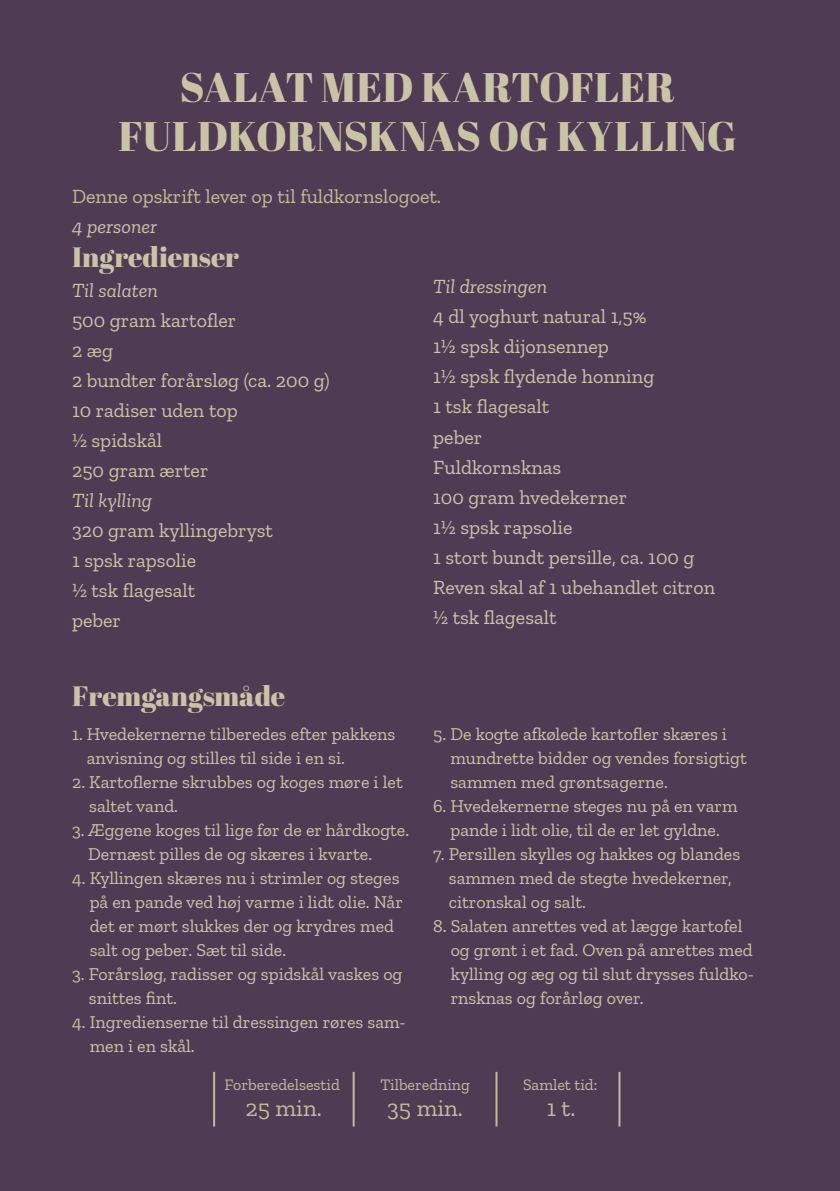
<style>
.page{position:relative;width:840px;height:1191px;background:#fff}
.page>*{position:absolute;margin:0;border:0;box-sizing:border-box;transform-origin:0 0}
.t1{font:41.4px/49.6px "Abril Fatface";letter-spacing:.005em;color:#cac4a6;text-align:center}
.t2{font:28px "Abril Fatface";color:#cac4a6}
.t3{font:24px "Zilla Slab";color:#c3bc99}
.t4{font:20px/30px "Zilla Slab";color:#cac4a6}
.t5{font:italic 20px "Zilla Slab";color:#cac4a6}
.t6{font:20px "Zilla Slab";color:#c3bc99}
.t7{font:18px/24px "Zilla Slab";color:#cac4a6}
.t8{font:16px "Zilla Slab";color:#c3bc99}
</style>
<div class="page">
<div style="left:0;top:0;width:839px;height:1191px;background:#503b55"></div>
<hr style="left:352px;top:1071px;width:2px;height:55px;background:#c3bc99">
<hr style="left:213px;top:1071px;width:2px;height:55px;background:#c3bc99">
<hr style="left:495px;top:1071px;width:2px;height:55px;background:#c3bc99">
<hr style="left:618px;top:1071px;width:2px;height:55px;background:#c3bc99">
<h1 class="t1" style="left:118px;top:66px;width:619px">SALAT MED KARTOFLER<br>FULDKORNSKNAS OG KYLLING</h1>
<p class="t6" style="left:72px;top:185px;width:370px">Denne opskrift lever op til fuldkornslogoet.</p>
<p class="t5" style="left:72px;top:219px;width:87px">4 personer</p>
<h2 class="t2" style="left:72px;top:245px;width:168px">Ingredienser</h2>
<p class="t5" style="left:72px;top:283px;width:87px">Til salaten</p>
<p class="t4" style="left:72px;top:305px;width:259px">500 gram kartofler<br>2 æg<br>2 bundter forårsløg (ca. 200 g)<br>10 radiser uden top<br>½ spidskål<br>250 gram ærter</p>
<p class="t5" style="left:72px;top:493px;width:82px">Til kylling</p>
<p class="t4" style="left:72px;top:515px;width:202px">320 gram kyllingebryst<br>1 spsk rapsolie<br>½ tsk flagesalt<br>peber</p>
<h2 class="t2" style="left:72px;top:684px;width:214px">Fremgangsmåde</h2>
<p class="t7" style="left:87px;top:722px;width:310px;text-indent:-15px">1. Hvedekernerne tilberedes efter pakkens anvisning og stilles til side i en si.</p>
<p class="t7" style="left:89px;top:770px;width:315px;text-indent:-17px">2. Kartoflerne skrubbes og koges møre i let saltet vand.</p>
<p class="t7" style="left:88px;top:818px;width:322px;text-indent:-16px">3. Æggene koges til lige før de er hårdkogte.<br>Dernæst pilles de og skæres i kvarte.</p>
<p class="t7" style="left:90px;top:866px;width:314px;text-indent:-18px">4. Kyllingen skæres nu i strimler og steges på en pande ved høj varme i lidt olie. Når det er mørt slukkes der og krydres med salt og peber. Sæt til side.</p>
<p class="t7" style="left:89px;top:962px;width:315px;text-indent:-17px">3. Forårsløg, radisser og spidskål vaskes og snittes fint.</p>
<p class="t7" style="left:90px;top:1010px;width:317px;text-indent:-18px">4. Ingredienserne til dressingen røres sam&shy;men i en skål.</p>
<p class="t5" style="left:433px;top:279px;width:115px">Til dressingen</p>
<p class="t4" style="left:433px;top:302px;width:283px">4 dl yoghurt natural 1,5%<br>1½ spsk dijonsennep<br>1½ spsk flydende honning<br>1 tsk flagesalt<br>peber<br>Fuldkornsknas<br>100 gram hvedekerner<br>1½ spsk rapsolie<br>1 stort bundt persille, ca. 100 g<br>Reven skal af 1 ubehandlet citron ½ tsk flagesalt</p>
<p class="t7" style="left:450px;top:722px;width:298px;text-indent:-17px">5. De kogte afkølede kartofler skæres i mundrette bidder og vendes forsigtigt sammen med grøntsagerne.</p>
<p class="t7" style="left:433px;top:794px;width:305px;text-align:center">6. Hvedekernerne steges nu på en varm pande i lidt olie, til de er let gyldne.</p>
<p class="t7" style="left:448px;top:842px;width:293px;text-indent:-16px">7. Persillen skylles og hakkes og blandes sammen med de stegte hvedekerner, citronskal og salt.</p>
<p class="t7" style="left:450px;top:914px;width:304px;text-indent:-17px">8. Salaten anrettes ved at lægge kartofel og grønt i et fad. Oven på anrettes med kylling og æg og til slut drysses fuldko&shy;rnsknas og forårløg over.</p>
<p class="t8" style="left:380px;top:1076px;width:91px">Tilberedning</p>
<p class="t8" style="left:523px;top:1075px;width:76px">Samlet tid:</p>
<p class="t8" style="left:224px;top:1076px;width:117px">Forberedelsestid</p>
<h3 class="t3" style="left:245px;top:1095px;width:78px">25 min.</h3>
<h3 class="t3" style="left:387px;top:1095px;width:77px">35 min.</h3>
<h3 class="t3" style="left:546px;top:1095px;width:30px">1 t.</h3>
</div>
